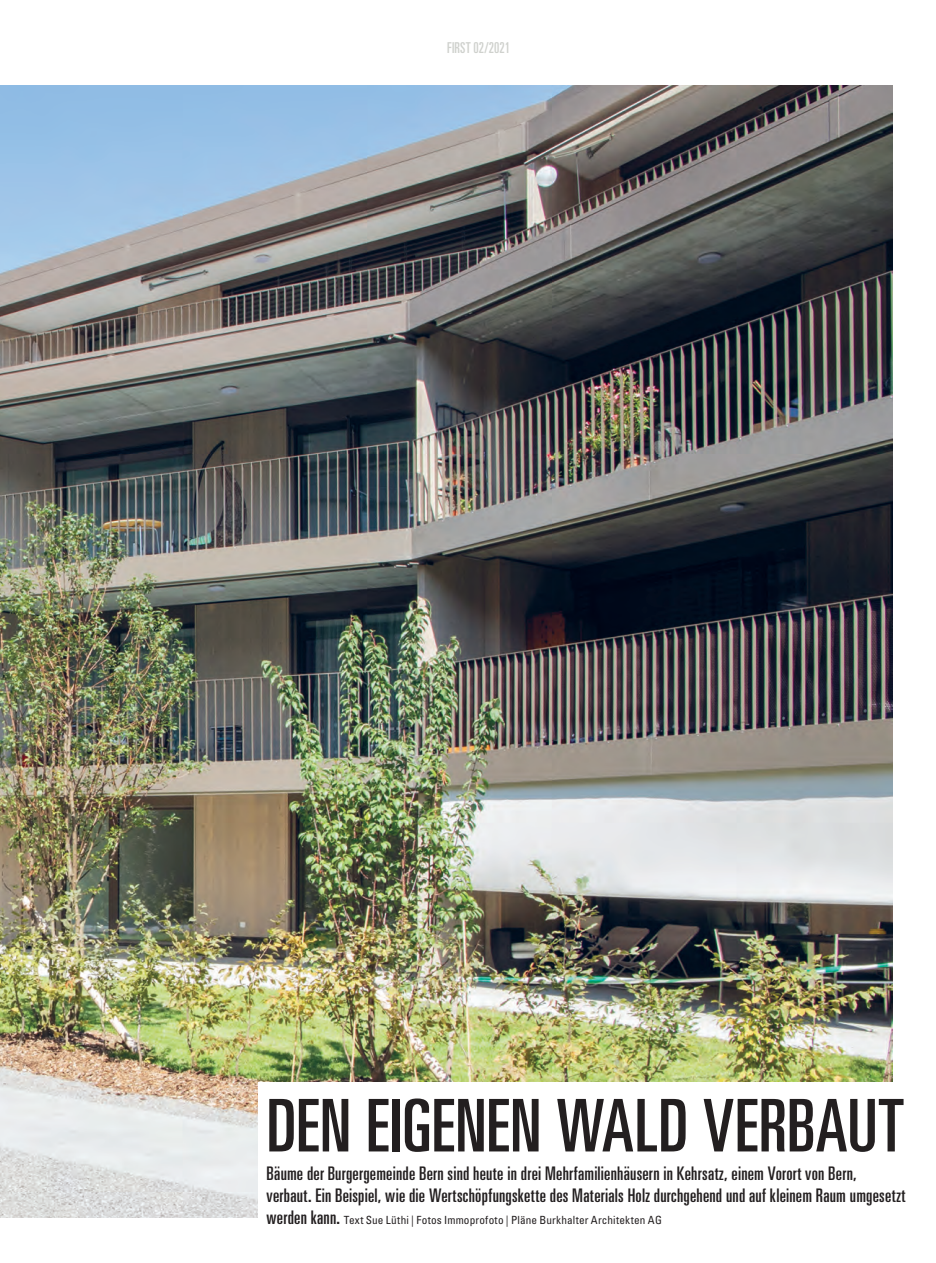
<style>
.page{position:relative;width:936px;height:1263px;background:#fff}
.page>*{position:absolute;margin:0;border:0;box-sizing:border-box;transform-origin:0 0}
.t1{font:ultra-condensed 72.75px "Univers LT Std";letter-spacing:.01em;color:#231f20}
.t2{font:ultra-condensed 18.75px/22px "Univers LT Std";letter-spacing:.01em;color:#231f20}
.t3{font:ultra-condensed 15px "Univers LT Std";letter-spacing:.005em;color:#cfd1cd;scale:.95 1}
.t4{font:condensed 11.25px "Univers LT Std";letter-spacing:.015em;color:#231f20}
.s1{font-stretch:ultra-condensed;font-size:18.75px}
</style>
<div class="page">
<img style="left:0;top:85px;width:892px;height:1132px">
<div style="left:258px;top:1082px;width:665px;height:154px;background:#fff"></div>
<p class="t3" style="left:447px;top:39px;width:68px">FIRST 02/2021</p>
<h1 class="t1" style="left:266px;top:1084px;width:638px">DEN EIGENEN WALD VERBAUT</h1>
<p class="t2" style="left:266px;top:1162px;width:640px">Bäume der Burgergemeinde Bern sind heute in drei Mehrfamilienhäusern in Kehrsatz, einem Vorort von Bern, verbaut. Ein Beispiel, wie die Wertschöpfungskette des Materials Holz durchgehend und auf kleinem Raum umgesetzt</p>
<p class="t4" style="left:266px;top:1213px;width:397px"><span class="s1">werden kann.</span> Text Sue Lüthi | Fotos Immoprofoto | Pläne Burkhalter Architekten AG</p>
</div>
